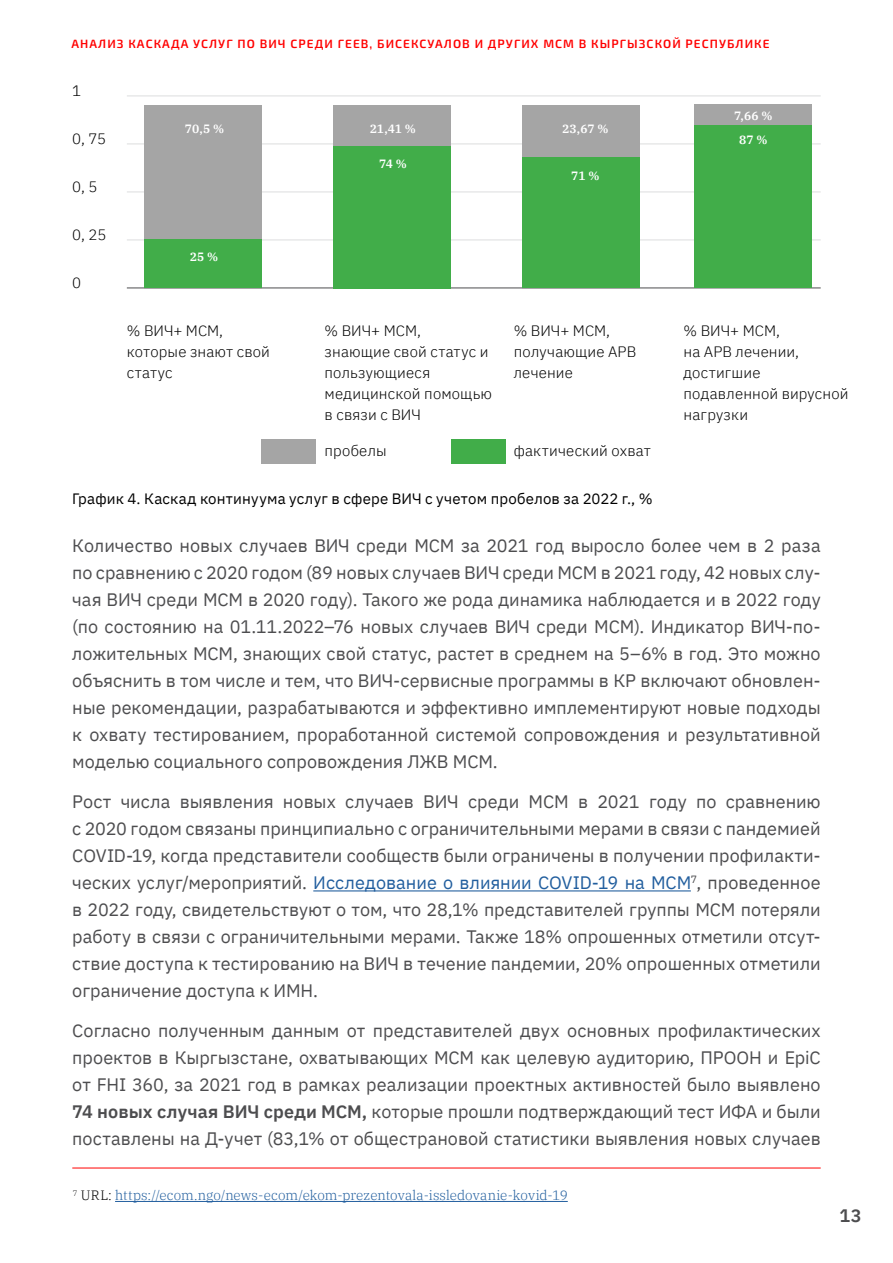
<style>
.page{position:relative;width:893px;height:1263px;background:#fff}
.page>*{position:absolute;margin:0;border:0;box-sizing:border-box;transform-origin:0 0}
.t1{font:18px/27px "IBM Plex Sans";color:#4d4d4f;text-align:justify}
.t2{font:600 18px "IBM Plex Sans";color:#4d4d4f}
.t3{font:300 15px/21px "IBM Plex Sans";letter-spacing:.01em;color:#000}
.t4{font:15px "IBM Plex Sans";letter-spacing:.015em;color:#000}
.t5{font:300 13.5px "IBM Plex Serif";letter-spacing:.01em;color:#215e9e}
.t6{font:600 12px "Exo 2";letter-spacing:.09em;color:#f00}
.t7{font:600 12px "IBM Plex Serif";letter-spacing:.005em;color:#fff}
.s1{color:#215e9e}
.s2{font-weight:600}
.s3{color:#000}
</style>
<div class="page">
<hr style="left:313px;top:890px;width:378px;height:1px;background:#215e9e">
<hr style="left:127px;top:144px;width:694px;height:1px;background:#dcddde">
<hr style="left:127px;top:240px;width:694px;height:1px;background:#dcddde">
<hr style="left:127px;top:96px;width:694px;height:1px;background:#dcddde">
<hr style="left:127px;top:192px;width:694px;height:1px;background:#dcddde">
<hr style="left:127px;top:288px;width:694px;height:1px;background:#4d4d4f">
<div style="left:522px;top:105px;width:118px;height:183px;background:#a5a5a5"></div>
<div style="left:522px;top:157px;width:118px;height:131px;background:#41ad49"></div>
<div style="left:144px;top:105px;width:117px;height:183px;background:#a5a5a5"></div>
<div style="left:144px;top:240px;width:117px;height:48px;background:#41ad49"></div>
<div style="left:333px;top:105px;width:118px;height:183px;background:#a5a5a5"></div>
<div style="left:333px;top:146px;width:118px;height:142px;background:#41ad49"></div>
<div style="left:694px;top:104px;width:118px;height:184px;background:#a5a5a5"></div>
<div style="left:261px;top:439px;width:55px;height:24px;background:#a5a5a5"></div>
<div style="left:451px;top:439px;width:54px;height:24px;background:#41ad49"></div>
<div style="left:694px;top:125px;width:118px;height:163px;background:#41ad49"></div>
<hr style="left:115px;top:1201px;width:453px;height:1px;background:#215e9e">
<hr style="left:72px;top:1167px;width:749px;height:1px;background:#f00">
<p class="t6" style="left:71px;top:35px;width:700px">АНАЛИЗ КАСКАДА УСЛУГ ПО ВИЧ СРЕДИ ГЕЕВ, БИСЕКСУАЛОВ И ДРУГИХ МСМ В КЫРГЫЗСКОЙ РЕСПУБЛИКЕ</p>
<p class="t3" style="left:72px;top:79px;width:10px">1</p>
<p class="t3" style="left:72px;top:127px;width:35px">0, 75</p>
<p class="t3" style="left:72px;top:175px;width:27px">0, 5</p>
<p class="t3" style="left:72px;top:223px;width:36px">0, 25</p>
<p class="t3" style="left:72px;top:271px;width:10px">0</p>
<p class="t7" style="left:185px;top:119px;width:41px">70,5 %</p>
<p class="t7" style="left:370px;top:119px;width:48px">21,41 %</p>
<p class="t7" style="left:562px;top:119px;width:48px">23,67 %</p>
<p class="t7" style="left:190px;top:247px;width:30px">25 %</p>
<p class="t7" style="left:379px;top:154px;width:29px">74 %</p>
<p class="t7" style="left:571px;top:167px;width:30px">71 %</p>
<p class="t7" style="left:734px;top:107px;width:40px">7,66 %</p>
<p class="t7" style="left:739px;top:131px;width:30px">87 %</p>
<p class="t3" style="left:127px;top:319px;width:145px">% ВИЧ+ МСМ, которые знают свой статус</p>
<p class="t3" style="left:325px;top:319px;width:169px">% ВИЧ+ МСМ,<br>знающие свой статус и пользующиеся медицинской помощью в связи с ВИЧ</p>
<p class="t3" style="left:514px;top:319px;width:124px">% ВИЧ+ МСМ, получающие АРВ лечение</p>
<p class="t3" style="left:684px;top:319px;width:166px">% ВИЧ+ МСМ,<br>на АРВ лечении, достигшие подавленной вирусной нагрузки</p>
<p class="t3" style="left:514px;top:439px;width:139px">фактический охват</p>
<p class="t3" style="left:325px;top:439px;width:64px">пробелы</p>
<p class="t4" style="left:72px;top:487px;width:582px">График 4. Каскад континуума услуг в сфере ВИЧ с учетом пробелов за 2022 г., %</p>
<p class="t1" style="left:72px;top:531px;width:750px">Количество новых случаев ВИЧ среди МСМ за 2021 год выросло более чем в 2 раза по сравнению с 2020 годом (89 новых случаев ВИЧ среди МСМ в 2021 году, 42 новых слу&shy;чая ВИЧ среди МСМ в 2020 году). Такого же рода динамика наблюдается и в 2022 году (по состоянию на 01.11.2022–76 новых случаев ВИЧ среди МСМ). Индикатор ВИЧ-по&shy;ложительных МСМ, знающих свой статус, растет в среднем на 5–6% в год. Это можно объяснить в том числе и тем, что ВИЧ-сервисные программы в КР включают обновлен&shy;ные рекомендации, разрабатываются и эффективно имплементируют новые подходы к охвату тестированием, проработанной системой сопровождения и результативной моделью социального сопровождения ЛЖВ МСМ.</p>
<p class="t1" style="left:72px;top:787px;width:750px">Рост числа выявления новых случаев ВИЧ среди МСМ в 2021 году по сравнению с 2020 годом связаны принципиально с ограничительными мерами в связи с пандемией COVID‑19, когда представители сообществ были ограничены в получении профилакти&shy;ческих услуг/мероприятий. <span class="s1">Исследование о влиянии COVID‑19 на МСМ</span><sup>7</sup>, проведенное в 2022 году, свидетельствуют о том, что 28,1% представителей группы МСМ потеряли работу в связи с ограничительными мерами. Также 18% опрошенных отметили отсут&shy;ствие доступа к тестированию на ВИЧ в течение пандемии, 20% опрошенных отметили ограничение доступа к ИМН.</p>
<p class="t1" style="left:72px;top:1016px;width:750px">Согласно полученным данным от представителей двух основных профилактических проектов в Кыргызстане, охватывающих МСМ как целевую аудиторию, ПРООН и EpiC от FHI 360, за 2021 год в рамках реализации проектных активностей было выявлено <span class="s2">74 новых случая ВИЧ среди МСМ,</span> которые прошли подтверждающий тест ИФА и были поставлены на Д-учет (83,1% от общестрановой статистики выявления новых случаев</p>
<p class="t5" style="left:73px;top:1185px;width:496px"><sup>7</sup> <span class="s3">URL:</span> https://ecom.ngo/news-ecom/ekom-prezentovala-issledovanie-kovid-19</p>
<p class="t2" style="left:839px;top:1202px;width:24px">13</p>
</div>
